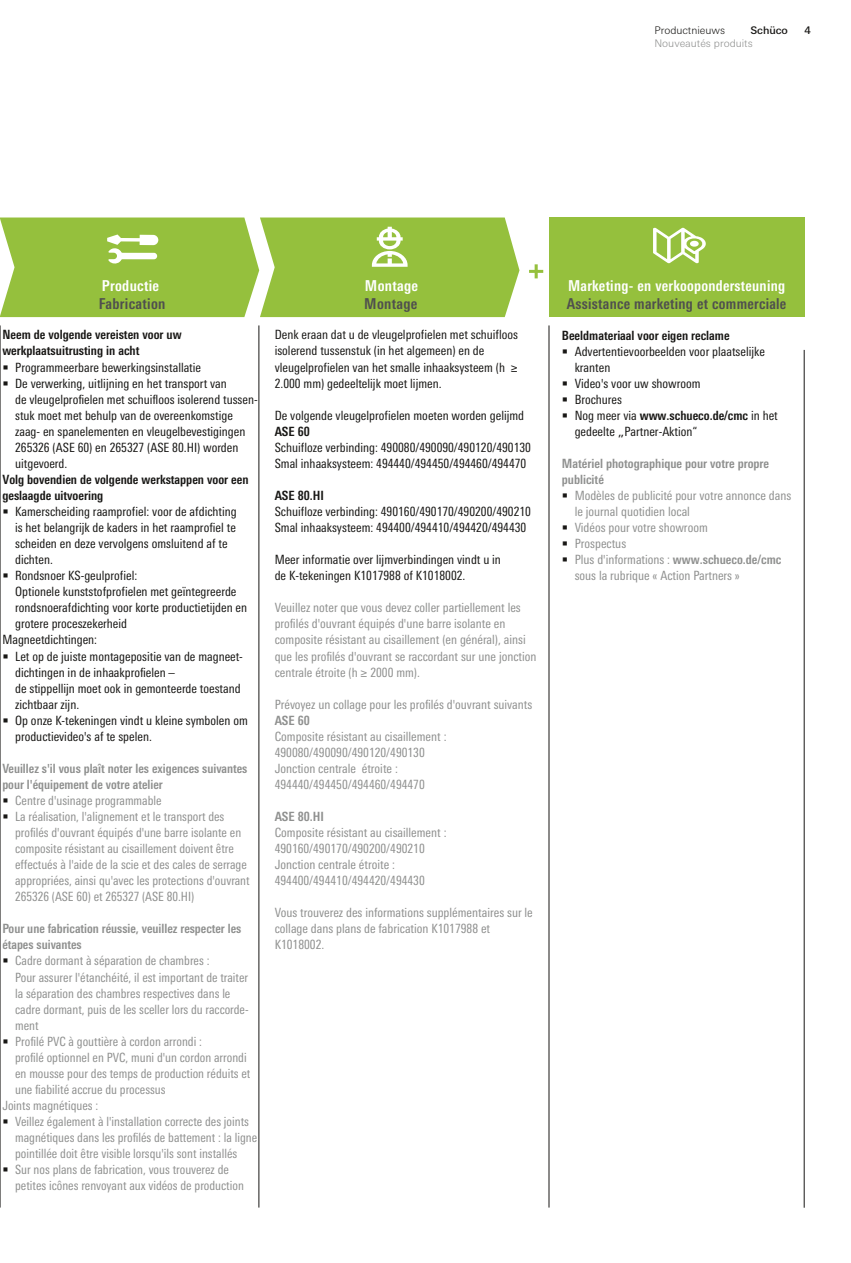
<style>
.page{position:relative;width:851px;height:1263px;background:#fff}
.page>*{position:absolute;margin:0;border:0;box-sizing:border-box;transform-origin:0 0}
.t1{font:15px "Univers For Schueco 620 Cd Bd";letter-spacing:.02em;color:#4f4f4e}
.t2{font:15px "Univers For Schueco 620 Cd Bd";letter-spacing:.02em;color:#fff}
.t3{font:12.75px/16px "Univers For Schueco 420 Cd Rg";color:#8f908f}
.t4{font:12.75px/16px "Univers For Schueco 420 Cd Rg";color:#181715}
.t5{font:12.75px/16px "Univers For Schueco 620 Cd Bd";color:#8f908f}
.t6{font:12.75px/16px "Univers For Schueco 620 Cd Bd";color:#181715}
.t7{font:300 10.5px "Univers For Schueco 330";color:#8f908f}
.t8{font:300 10.5px "Univers For Schueco 330";color:#181715}
.t9{font:10.5px "Univers For Schueco 530 Med";color:#181715}
.s1{color:#181715}
.s2{font-family:"Univers For Schueco 420 Cd Rg"}
.s3{font-family:"Univers For Schueco 430 Reg"}
.s4{font-family:"Univers For Schueco 620 Cd Bd"}
</style>
<div class="page">
<hr style="left:258px;top:325px;width:1px;height:882px;background:#181715">
<hr style="left:0;top:325px;width:1px;height:882px;background:#181715">
<hr style="left:548px;top:325px;width:1px;height:882px;background:#181715">
<hr style="left:803px;top:350px;width:1px;height:858px;background:#181715">
<svg style="left:0;top:217px;width:519px;height:100px;background:#9ec54d"></svg>
<div style="left:549px;top:217px;width:255px;height:100px;background:#95c03d"></div>
<svg style="left:653px;top:228px;width:53px;height:35px"></svg>
<svg style="left:529px;top:264px;width:14px;height:14px"></svg>
<p class="t8" style="left:654px;top:24px;width:72px">Productnieuws</p>
<p class="t9" style="left:750px;top:24px;width:39px">Schüco</p>
<p class="t9" style="left:804px;top:24px;width:8px">4</p>
<p class="t7" style="left:654px;top:37px;width:100px">Nouveautés produits</p>
<p class="t2" style="left:102px;top:276px;width:59px">Productie</p>
<p class="t1" style="left:99px;top:294px;width:68px">Fabrication</p>
<p class="t6" style="left:2px;top:327px;width:181px">Neem de volgende vereisten voor uw werkplaatsuitrusting in acht</p>
<p class="t4" style="left:2px;top:359px;width:200px">• Programmeerbare bewerkingsinstallatie</p>
<p class="t4" style="left:15px;top:375px;width:244px;text-indent:-13px">• De verwerking, uitlijning en het transport van<br>de vleugelprofielen met schuifloos isolerend tussen&shy;stuk moet met behulp van de overeenkomstige zaag- en spanelementen en vleugelbevestigingen 265326 (ASE 60) en 265327 (ASE 80.HI) worden uitgevoerd.</p>
<p class="t6" style="left:2px;top:472px;width:248px">Volg bovendien de volgende werkstappen voor een geslaagde uitvoering</p>
<p class="t4" style="left:15px;top:504px;width:223px;text-indent:-13px">• Kamerscheiding raamprofiel: voor de afdichting is het belangrijk de kaders in het raamprofiel te scheiden en deze vervolgens omsluitend af te dichten.</p>
<p class="t4" style="left:2px;top:568px;width:136px">• Rondsnoer KS-geulprofiel:</p>
<p class="t4" style="left:15px;top:584px;width:223px">Optionele kunststofprofielen met geïntegreerde</p>
<p class="t4" style="left:15px;top:600px;width:233px">rondsnoerafdichting voor korte productietijden en</p>
<p class="t4" style="left:15px;top:616px;width:113px">grotere proceszekerheid</p>
<p class="t4" style="left:2px;top:632px;width:96px">Magneetdichtingen:</p>
<p class="t4" style="left:15px;top:648px;width:229px;text-indent:-13px">• Let op de juiste montagepositie van de magneet&shy;dichtingen in de inhaakprofielen –<br>de stippellijn moet ook in gemonteerde toestand zichtbaar zijn.</p>
<p class="t4" style="left:15px;top:712px;width:234px;text-indent:-13px">• Op onze K-tekeningen vindt u kleine symbolen om productievideo's af te spelen.</p>
<p class="t5" style="left:2px;top:760px;width:246px">Veuillez s'il vous plaît noter les exigences suivantes pour l'équipement de votre atelier</p>
<p class="t3" style="left:2px;top:793px;width:161px"><span class="s1">•</span> Centre d'usinage programmable</p>
<p class="t3" style="left:15px;top:809px;width:236px;text-indent:-13px"><span class="s1">•</span> La réalisation, l'alignement et le transport des profilés d'ouvrant équipés d'une barre isolante en composite résistant au cisaillement doivent être effectués à l'aide de la scie et des cales de serrage appropriées, ainsi qu'avec les protections d'ouvrant 265326 (ASE 60) et 265327 (ASE 80.HI)</p>
<p class="t5" style="left:2px;top:921px;width:240px">Pour une fabrication réussie, veuillez respecter les étapes suivantes</p>
<p class="t3" style="left:15px;top:953px;width:235px;text-indent:-13px"><span class="s1">•</span> Cadre dormant à séparation de chambres :<br>Pour assurer l'étanchéité, il est important de traiter la séparation des chambres respectives dans le cadre dormant, puis de les sceller lors du raccorde&shy;ment</p>
<p class="t3" style="left:2px;top:1033px;width:201px"><span class="s1">•</span> Profilé PVC à gouttière à cordon arrondi :</p>
<p class="t3" style="left:15px;top:1049px;width:233px">profilé optionnel en PVC, muni d'un cordon arrondi</p>
<p class="t3" style="left:15px;top:1065px;width:237px">en mousse pour des temps de production réduits et</p>
<p class="t3" style="left:15px;top:1082px;width:152px">une fiabilité accrue du processus</p>
<p class="t3" style="left:2px;top:1098px;width:97px">Joints magnétiques :</p>
<p class="t3" style="left:15px;top:1114px;width:243px;text-indent:-13px"><span class="s1">•</span> Veillez également à l'installation correcte des joints magnétiques dans les profilés de battement : la ligne pointillée doit être visible lorsqu'ils sont installés</p>
<p class="t3" style="left:15px;top:1162px;width:230px;text-indent:-13px"><span class="s1">•</span> Sur nos plans de fabrication, vous trouverez de petites icônes renvoyant aux vidéos de production</p>
<p class="t2" style="left:365px;top:276px;width:55px">Montage</p>
<p class="t1" style="left:364px;top:294px;width:55px">Montage</p>
<p class="t4" style="left:275px;top:327px;width:245px">Denk eraan dat u de vleugelprofielen met schuifloos isolerend tussenstuk (in het algemeen) en de vleugelprofielen van het smalle inhaaksysteem (h ≥ 2.000 mm) gedeeltelijk moet lijmen.</p>
<p class="t4" style="left:275px;top:407px;width:251px">De volgende vleugelprofielen moeten worden gelijmd</p>
<p class="t6" style="left:275px;top:423px;width:37px">ASE 60</p>
<p class="t4" style="left:275px;top:440px;width:258px">Schuifloze verbinding: 490080/490090/490120/490130<br>Smal inhaaksysteem: 494440/494450/494460/494470</p>
<p class="t6" style="left:275px;top:488px;width:51px">ASE 80.HI</p>
<p class="t4" style="left:275px;top:504px;width:258px">Schuifloze verbinding: 490160/490170/490200/490210<br>Smal inhaaksysteem: 494400/494410/494420/494430</p>
<p class="t4" style="left:275px;top:552px;width:228px">Meer informatie over lijmverbindingen vindt u in de K-tekeningen K1017988 of K1018002.</p>
<p class="t3" style="left:275px;top:600px;width:263px">Veuillez noter que vous devez coller partiellement les profilés d'ouvrant équipés d'une barre isolante en composite résistant au cisaillement (en général), ainsi que les profilés d'ouvrant se raccordant sur une jonction centrale étroite (h ≥ 2000 mm).</p>
<p class="t3" style="left:275px;top:696px;width:259px">Prévoyez un collage pour les profilés d'ouvrant suivants</p>
<p class="t5" style="left:275px;top:712px;width:37px">ASE 60</p>
<p class="t3" style="left:275px;top:728px;width:173px">Composite résistant au cisaillement :<br>490080/490090/490120/490130<br>Jonction centrale étroite :<br>494440/494450/494460/494470</p>
<p class="t5" style="left:275px;top:809px;width:51px">ASE 80.HI</p>
<p class="t3" style="left:275px;top:825px;width:173px">Composite résistant au cisaillement :<br>490160/490170/490200/490210<br>Jonction centrale étroite :<br>494400/494410/494420/494430</p>
<p class="t3" style="left:275px;top:905px;width:259px">Vous trouverez des informations supplémentaires sur le collage dans plans de fabrication K1017988 et<br>K1018002.</p>
<p class="t2" style="left:568px;top:276px;width:219px">Marketing- en verkoopondersteuning</p>
<p class="t1" style="left:566px;top:294px;width:221px">Assistance marketing et commerciale</p>
<p class="t6" style="left:562px;top:327px;width:169px">Beeldmateriaal voor eigen reclame</p>
<p class="t4" style="left:574px;top:343px;width:192px;text-indent:-13px">• Advertentievoorbeelden voor plaatselijke kranten</p>
<p class="t4" style="left:562px;top:375px;width:140px">• Video's voor uw showroom</p>
<p class="t4" style="left:562px;top:391px;width:62px">• Brochures</p>
<p class="t6" style="left:562px;top:407px;width:217px"><span class="s2">• Nog meer via</span> www.schueco.de/cmc <span class="s2">in het</span></p>
<p class="t4" style="left:574px;top:424px;width:124px">gedeelte <span class="s3">„</span>Partner-Aktion“</p>
<p class="t5" style="left:562px;top:456px;width:209px">Matériel photographique pour votre propre publicité</p>
<p class="t3" style="left:574px;top:488px;width:218px;text-indent:-13px"><span class="s1">•</span> Modèles de publicité pour votre annonce dans le journal quotidien local</p>
<p class="t3" style="left:562px;top:520px;width:147px"><span class="s1">•</span> Vidéos pour votre showroom</p>
<p class="t3" style="left:562px;top:536px;width:66px"><span class="s1">•</span> Prospectus</p>
<p class="t3" style="left:574px;top:552px;width:208px;text-indent:-13px"><span class="s1">•</span> Plus d'informations : <span class="s4">www.schueco.de/cmc </span>sous la rubrique « Action Partners »</p>
</div>
